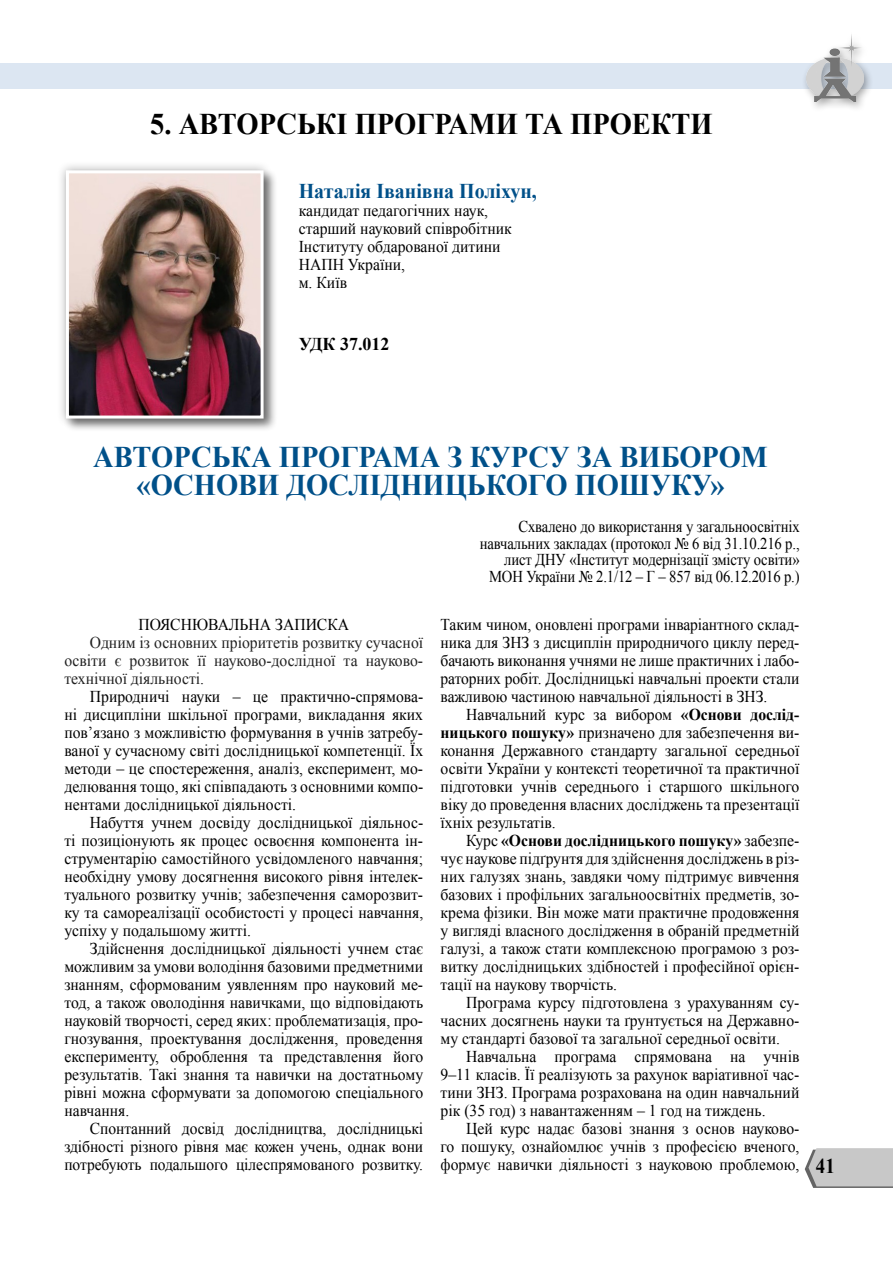
<style>
.page{position:relative;width:893px;height:1263px;background:#fff}
.page>*{position:absolute;margin:0;border:0;box-sizing:border-box;transform-origin:0 0}
.t1{font:700 30px/28.5px "Times New Roman";color:#005089;text-align:center;scale:.95 1}
.t2{font:700 30px "Times New Roman";color:#000;scale:.95 1}
.t3{font:700 21px "Times New Roman";color:#005089;scale:.95 1}
.t4{font:700 21px "Times New Roman";color:#000;scale:.9 1}
.t5{font:700 18px "Times New Roman";color:#000}
.t6{font:16.5px/18px "Times New Roman";color:#000;text-align:justify;scale:.95 1}
.t7{font:16.5px/18px "Times New Roman";color:#000;text-align:justify;scale:.94 1}
.t8{font:16.5px/16.5px "Times New Roman";color:#000;text-align:right;scale:.89 1}
.t9{font:16.5px/18px "Times New Roman";color:#222;text-align:justify;scale:.95 1}
.s1{font-weight:700}
</style>
<div class="page">
<div style="left:0;top:63px;width:891px;height:26px;background:#dce6f2"></div>
<svg style="left:805px;top:1148px;width:88px;height:40px"></svg>
<div style="left:800px;top:31px;width:73px;height:82px;background:#000;opacity:.37"></div>
<img style="left:807px;top:32px;width:57px;height:69px">
<div style="left:64px;top:168px;width:214px;height:265px;background:#000;opacity:.5"></div>
<div style="left:56px;top:161px;width:217px;height:267px;background:#000;opacity:.3"></div>
<img style="left:70px;top:174px;width:190px;height:240px">
<div style="left:66px;top:170px;width:198px;height:248px;border:3px solid #fff"></div>
<h1 class="t2" style="left:150px;top:103px;width:594px">5. АВТОРСЬКІ ПРОГРАМИ ТА ПРОЕКТИ</h1>
<p class="t3" style="left:299px;top:176px;width:252px">Наталія Іванівна Поліхун,</p>
<p class="t6" style="left:299px;top:201px;width:226px;text-align:left">кандидат педагогічних наук, старший науковий співробітник<br>Інституту обдарованої дитини<br>НАПН України,<br>м. Київ</p>
<p class="t5" style="left:299px;top:332px;width:92px">УДК 37.012</p>
<h1 class="t1" style="left:93px;top:442px;width:711px">АВТОРСЬКА ПРОГРАМА З КУРСУ ЗА ВИБОРОМ «ОСНОВИ ДОСЛІДНИЦЬКОГО ПОШУКУ»</h1>
<p class="t6" style="left:138px;top:615px;width:223px">ПОЯСНЮВАЛЬНА ЗАПИСКА</p>
<p class="t9" style="left:64px;top:633px;width:379px;text-indent:26px">Одним із основних пріоритетів розвитку сучасної освіти є розвиток її науково-дослідної та науково&shy;технічної діяльності.</p>
<p class="t6" style="left:64px;top:687px;width:379px;text-indent:26px">Природничі науки – це практично-спрямова&shy;ні дисципліни шкільної програми, викладання яких пов’язано з можливістю формування в учнів затребу&shy;ваної у сучасному світі дослідницької компетенції. Їх методи – це спостереження, аналіз, експеримент, мо&shy;делювання тощо, які співпадають з основними компо&shy;нентами дослідницької діяльності.</p>
<p class="t6" style="left:64px;top:813px;width:379px;text-indent:26px">Набуття учнем досвіду дослідницької діяльнос&shy;ті позиціонують як процес освоєння компонента ін&shy;струментарію самостійного усвідомленого навчання; необхідну умову досягнення високого рівня інтелек&shy;туального розвитку учнів; забезпечення саморозвит&shy;ку та самореалізації особистості у процесі навчання, успіху у подальшому житті.</p>
<p class="t6" style="left:64px;top:939px;width:379px;text-indent:26px">Здійснення дослідницької діяльності учнем стає можливим за умови володіння базовими предметними знанням, сформованим уявленням про науковий ме&shy;тод, а також оволодіння навичками, що відповідають науковій творчості, серед яких: проблематизація, про&shy;гнозування, проектування дослідження, проведення експерименту, оброблення та представлення його результатів. Такі знання та навички на достатньому рівні можна сформувати за допомогою спеціального навчання.</p>
<p class="t7" style="left:64px;top:1119px;width:383px;text-indent:26px">Спонтанний досвід дослідництва, дослідницькі здібності різного рівня має кожен учень, однак вони потребують подальшого цілеспрямованого розвитку.</p>
<p class="t8" style="left:480px;top:518px;width:361px">Схвалено до використання у загальноосвітніх навчальних закладах (протокол № 6 від 31.10.216 р., лист ДНУ «Інститут модернізації змісту освіти» МОН України № 2.1/12 – Г – 857 від 06.12.2016 р.)</p>
<p class="t7" style="left:441px;top:615px;width:383px">Таким чином, оновлені програми інваріантного склад&shy;ника для ЗНЗ з дисциплін природничого циклу перед&shy;бачають виконання учнями не лише практичних і лабо&shy;раторних робіт. Дослідницькі навчальні проекти стали важливою частиною навчальної діяльності в ЗНЗ.</p>
<p class="t6" style="left:441px;top:705px;width:379px;text-indent:26px">Навчальний курс за вибором <span class="s1">«Основи дослід&shy;ницького пошуку»</span> призначено для забезпечення ви&shy;конання Державного стандарту загальної середньої освіти України у контексті теоретичної та практичної підготовки учнів середнього і старшого шкільного віку до проведення власних досліджень та презентації їхніх результатів.</p>
<p class="t6" style="left:441px;top:831px;width:379px;text-indent:26px">Курс <span class="s1">«Основи дослідницького пошуку»</span> забезпе&shy;чує наукове підґрунтя для здійснення досліджень в різ&shy;них галузях знань, завдяки чому підтримує вивчення базових і профільних загальноосвітніх предметів, зо&shy;крема фізики. Він може мати практичне продовження у вигляді власного дослідження в обраній предметній галузі, а також стати комплексною програмою з роз&shy;витку дослідницьких здібностей і професійної орієн&shy;тації на наукову творчість.</p>
<p class="t6" style="left:441px;top:993px;width:379px;text-indent:26px">Програма курсу підготовлена з урахуванням су&shy;часних досягнень науки та ґрунтується на Державно&shy;му стандарті базової та загальної середньої освіти.</p>
<p class="t6" style="left:441px;top:1047px;width:379px;text-indent:26px">Навчальна програма спрямована на учнів 9–11 класів. Її реалізують за рахунок варіативної час&shy;тини ЗНЗ. Програма розрахована на один навчальний рік (35 год) з навантаженням – 1 год на тиждень.</p>
<p class="t6" style="left:441px;top:1119px;width:379px;text-indent:26px">Цей курс надає базові знання з основ науково&shy;го пошуку, ознайомлює учнів з професією вченого, формує навички діяльності з науковою проблемою,</p>
<p class="t4" style="left:816px;top:1151px;width:23px">41</p>
</div>
